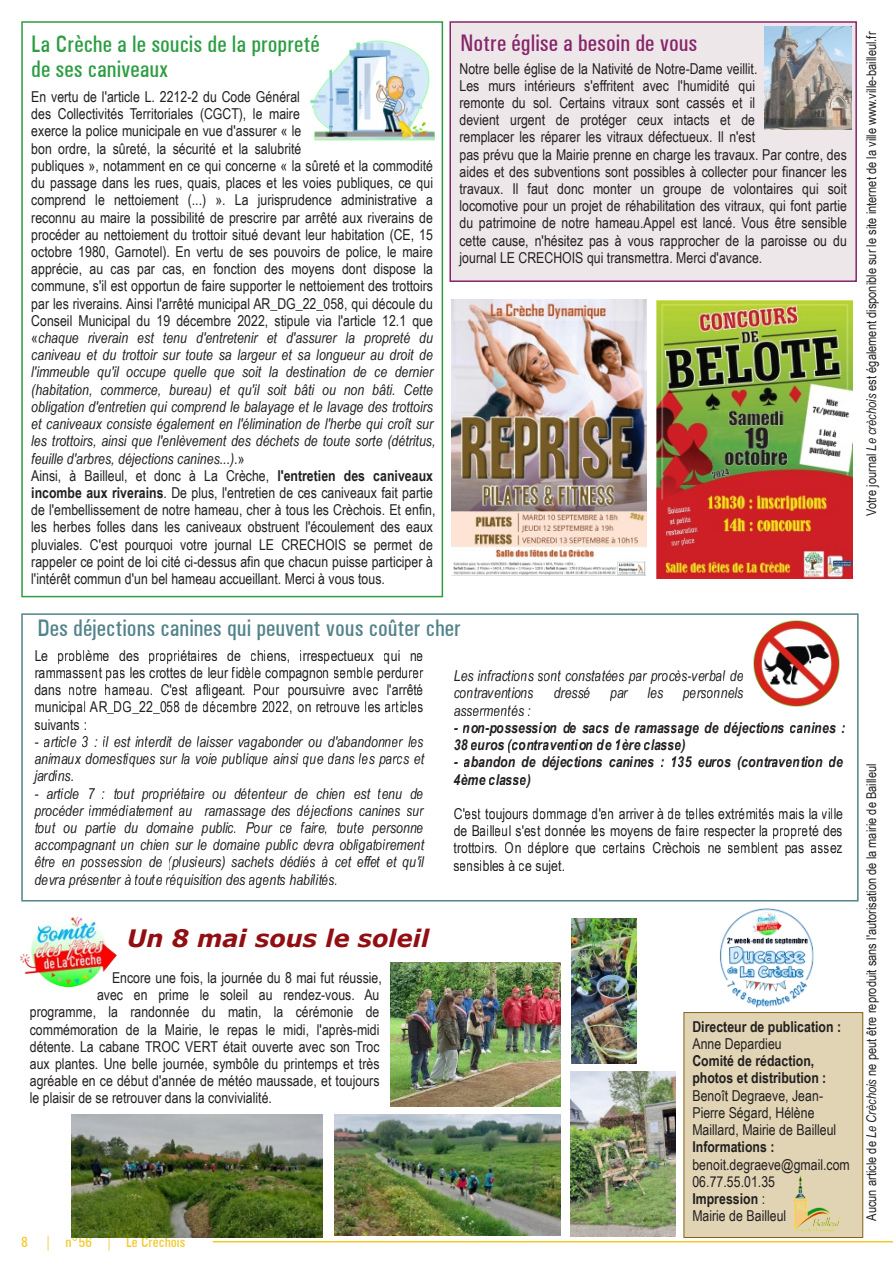
<style>
.page{position:relative;width:893px;height:1263px;background:#fff}
.page>*{position:absolute;margin:0;border:0;box-sizing:border-box;transform-origin:0 0}
.t1{font:24px "U001 Con";color:#52838a}
.t2{font:24px/25.2px "U001 Con";color:#2c9d42}
.t3{font:24px "U001 Con";color:#87246a}
.t4{font:italic 700 24px "Verdana";color:#910e12}
.t5{font:15px/17.2px "Arial Narrow";letter-spacing:.005em;color:#231f20}
.t6{font:italic 15px/17.2px "Arial Narrow";letter-spacing:.005em;color:#231f20;text-align:justify}
.t7{font:italic 700 15px/17.2px "Arial Narrow";color:#231f20}
.t8{font:700 15px/17.2px "Arial Narrow";color:#231f20}
.t9{font:15px "U001 Con";letter-spacing:.005em;color:#f4c92a}
.t10{font:13.5px "Arial Narrow";color:#231f20}
.s1{font-style:italic}
.s2{font-weight:700}
</style>
<div class="page">
<div style="left:21px;top:613px;width:838px;height:288px;border:2px solid #52838a"></div>
<hr style="left:213px;top:1241px;width:680px;height:1px;background:#f4c92a">
<div style="left:684px;top:1012px;width:179px;height:225px;background:#e0d4b4"></div>
<div style="left:684px;top:1012px;width:179px;height:225px;border:1px solid #866315"></div>
<img style="left:794px;top:1174px;width:46px;height:59px">
<img style="left:71px;top:1115px;width:252px;height:122px">
<div style="left:21px;top:21px;width:422px;height:576px;border:2px solid #2c9d42"></div>
<img style="left:310px;top:30px;width:131px;height:114px">
<div style="left:450px;top:22px;width:406px;height:259px;background:#ede7ea"></div>
<div style="left:449px;top:21px;width:408px;height:261px;border:2px solid #87246a"></div>
<img style="left:765px;top:27px;width:87px;height:102px">
<img style="left:753px;top:620px;width:87px;height:87px">
<img style="left:571px;top:919px;width:66px;height:145px">
<img style="left:571px;top:1071px;width:104px;height:165px">
<img style="left:335px;top:1115px;width:225px;height:120px">
<img style="left:390px;top:962px;width:171px;height:144px">
<img style="left:656px;top:301px;width:197px;height:278px">
<img style="left:451px;top:299px;width:196px;height:277px">
<img style="left:719px;top:908px;width:95px;height:100px">
<img style="left:21px;top:915px;width:96px;height:71px">
<h1 class="t2" style="left:31px;top:30px;width:290px">La Crèche a le soucis de la propreté de ses caniveaux</h1>
<p class="t5" style="left:31px;top:88px;width:406px">En vertu de l'article L. 2212-2 du Code Général<br>des Collectivités Territoriales (CGCT), le maire<br>exerce la police municipale en vue d'assurer « le<br>bon ordre, la sûreté, la sécurité et la salubrité<br>publiques », notamment en ce qui concerne « la sûreté et la commodité du passage dans les rues, quais, places et les voies publiques, ce qui comprend le nettoiement (...) ». La jurisprudence administrative a reconnu au maire la possibilité de prescrire par arrêté aux riverains de procéder au nettoiement du trottoir situé devant leur habitation (CE, 15 octobre 1980, Garnotel). En vertu de ses pouvoirs de police, le maire apprécie, au cas par cas, en fonction des moyens dont dispose la commune, s'il est opportun de faire supporter le nettoiement des trottoirs par les riverains. Ainsi l'arrêté municipal AR_DG_22_058, qui découle du Conseil Municipal du 19 décembre 2022, stipule via l'article 12.1 que «<span class="s1">chaque riverain est tenu d'entretenir et d'assurer la propreté du caniveau et du trottoir sur toute sa largeur et sa longueur au droit de l'immeuble qu'il occupe quelle que soit la destination de ce dernier (habitation, commerce, bureau) et qu'il soit bâti ou non bâti. Cette obligation d'entretien qui comprend le balayage et le lavage des trottoirs et caniveaux consiste également en l'élimination de l'herbe qui croît sur les trottoirs, ainsi que l'enlèvement des déchets de toute sorte (détritus, feuille d'arbres, déjections canines...)</span>.»<br>Ainsi, à Bailleul, et donc à La Crèche, <span class="s2">l'entretien des caniveaux incombe aux riverains</span>. De plus, l'entretien de ces caniveaux fait partie de l'embellissement de notre hameau, cher à tous les Crèchois. Et enfin, les herbes folles dans les caniveaux obstruent l'écoulement des eaux pluviales. C'est pourquoi votre journal LE CRECHOIS se permet de rappeler ce point de loi cité ci-dessus afin que chacun puisse participer à l'intérêt commun d'un bel hameau accueillant. Merci à vous tous.</p>
<h1 class="t3" style="left:460px;top:27px;width:238px">Notre église a besoin de vous</h1>
<p class="t5" style="left:459px;top:59px;width:389px">Notre belle église de la Nativité de Notre-Dame veillit.<br>Les murs intérieurs s'effritent avec l'humidité qui<br>remonte du sol. Certains vitraux sont cassés et il<br>devient urgent de protéger ceux intacts et de<br>remplacer les réparer les vitraux défectueux. Il n'est<br>pas prévu que la Mairie prenne en charge les travaux. Par contre, des aides et des subventions sont possibles à collecter pour financer les travaux. Il faut donc monter un groupe de volontaires qui soit locomotive pour un projet de réhabilitation des vitraux, qui font partie du patrimoine de notre hameau.Appel est lancé. Vous être sensible cette cause, n'hésitez pas à vous rapprocher de la paroisse ou du journal LE CRECHOIS qui transmettra. Merci d'avance.</p>
<h1 class="t1" style="left:37px;top:612px;width:425px">Des déjections canines qui peuvent vous coûter cher</h1>
<p class="t5" style="left:34px;top:647px;width:391px;text-align:justify">Le problème des propriétaires de chiens, irrespectueux qui ne rammassent pas les crottes de leur fidèle compagnon semble perdurer dans notre hameau. C'est afligeant. Pour poursuivre avec l'arrêté municipal AR_DG_22_058 de décembre 2022, on retrouve les articles suivants :</p>
<p class="t6" style="left:34px;top:733px;width:391px">- article 3 : il est interdit de laisser vagabonder ou d'abandonner les animaux domestiques sur la voie publique ainsi que dans les parcs et jardins.</p>
<p class="t6" style="left:34px;top:784px;width:391px">- article 7 : tout propriétaire ou détenteur de chien est tenu de procéder immédiatement au ramassage des déjections canines sur tout ou partie du domaine public. Pour ce faire, toute personne accompagnant un chien sur le domaine public devra obligatoirement être en possession de (plusieurs) sachets dédiés à cet effet et qu'il devra présenter à toute réquisition des agents habilités.</p>
<h1 class="t4" style="left:127px;top:922px;width:304px">Un 8 mai sous le soleil</h1>
<p class="t5" style="left:112px;top:969px;width:271px">Encore une fois, la journée du 8 mai fut réussie,</p>
<p class="t5" style="left:97px;top:986px;width:284px">avec en prime le soleil au rendez-vous. Au</p>
<p class="t5" style="left:30px;top:1003px;width:351px">programme, la randonnée du matin, la cérémonie de</p>
<p class="t5" style="left:30px;top:1020px;width:351px">commémoration de la Mairie, le repas le midi, l'après-midi</p>
<p class="t5" style="left:30px;top:1038px;width:351px">détente. La cabane TROC VERT était ouverte avec son Troc</p>
<p class="t5" style="left:30px;top:1055px;width:351px">aux plantes. Une belle journée, symbôle du printemps et très</p>
<p class="t5" style="left:30px;top:1072px;width:351px">agréable en ce début d'année de météo maussade, et toujours</p>
<p class="t5" style="left:30px;top:1089px;width:244px">le plaisir de se retrouver dans la convivialité.</p>
<p class="t9" style="left:21px;top:1232px;width:165px">8 | n°56 | Le Crèchois</p>
<p class="t6" style="left:454px;top:667px;width:291px">Les infractions sont constatées par procès-verbal de contraventions</p>
<p class="t6" style="left:554px;top:684px;width:38px">dressé</p>
<p class="t6" style="left:610px;top:684px;width:19px">par</p>
<p class="t6" style="left:647px;top:684px;width:17px">les</p>
<p class="t6" style="left:683px;top:684px;width:62px">personnels</p>
<p class="t6" style="left:454px;top:702px;width:79px">assermentés :</p>
<p class="t7" style="left:454px;top:719px;width:393px">- non-possession de sacs de ramassage de déjections canines :<br>38 euros (contravention de 1ère classe)</p>
<p class="t7" style="left:454px;top:753px;width:391px">- abandon de déjections canines : 135 euros (contravention de<br>4ème classe)</p>
<p class="t5" style="left:454px;top:805px;width:391px;text-align:justify">C'est toujours dommage d'en arriver à de telles extrémités mais la ville de Bailleul s'est donnée les moyens de faire respecter la propreté des trottoirs. On déplore que certains Crèchois ne semblent pas assez sensibles à ce sujet.</p>
<p class="t8" style="left:692px;top:1018px;width:150px">Directeur de publication :</p>
<p class="t5" style="left:692px;top:1035px;width:91px">Anne Depardieu</p>
<p class="t8" style="left:692px;top:1052px;width:135px">Comité de rédaction, photos et distribution :</p>
<p class="t5" style="left:692px;top:1086px;width:145px">Benoît Degraeve, Jean-<br>Pierre Ségard, Hélène<br>Maillard, Mairie de Bailleul</p>
<p class="t8" style="left:692px;top:1138px;width:84px">Informations :</p>
<p class="t5" style="left:692px;top:1155px;width:159px">benoit.degraeve@gmail.com<br>06.77.55.01.35<br><span class="s2">Impression</span> :<br>Mairie de Bailleul</p>
<p class="t10" style="left:864px;top:516px;width:486px;rotate:-90deg">Votre journal <span class="s1">Le crèchois</span> est également disponible sur le site internet de la ville www.ville-bailleul.fr</p>
<p class="t10" style="left:864px;top:1221px;width:459px;rotate:-90deg">Aucun article de <span class="s1">Le Crèchois</span> ne peut être reproduit sans l'autorisation de la mairie de Bailleul</p>
</div>
